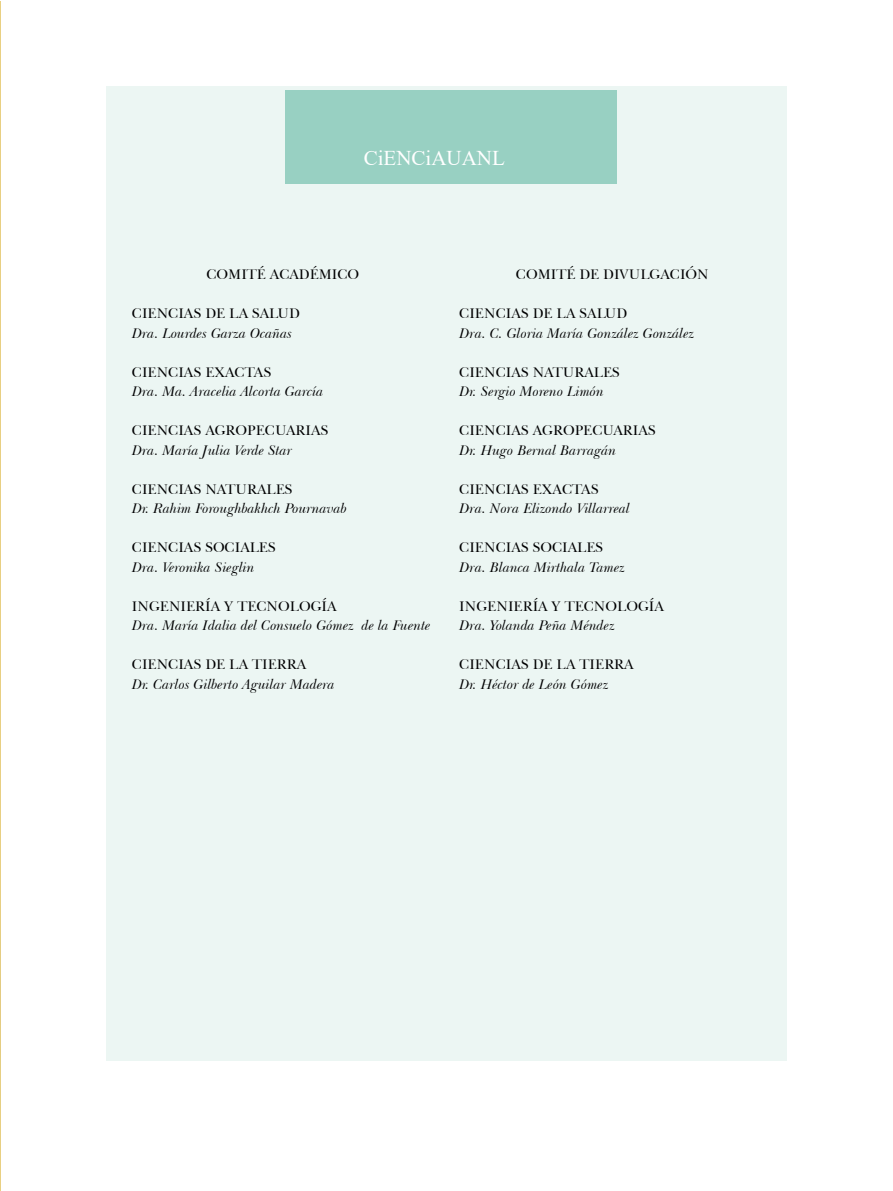
<style>
.page{position:relative;width:893px;height:1191px;background:#fff}
.page>*{position:absolute;margin:0;border:0;box-sizing:border-box;transform-origin:0 0}
.t1{font:21px "Times New Roman";color:#fff}
.t2{font:italic 14.25px "New Baskerville IT Cby BT";color:#000001}
.t3{font:14.25px "New Baskerville IT Cby BT";color:#000001}
</style>
<div class="page">
<div style="left:106px;top:86px;width:681px;height:975px;background:#ecf6f3"></div>
<div style="left:285px;top:91px;width:332px;height:93px;background:#98d0c2"></div>
<img style="left:0;top:1px;width:1px;height:1190px">
<h1 class="t1" style="left:364px;top:143px;width:143px">CiENCiAUANL</h1>
<p class="t3" style="left:206px;top:265px;width:154px">COMITÉ ACADÉMICO</p>
<p class="t3" style="left:132px;top:304px;width:169px">CIENCIAS DE LA SALUD</p>
<p class="t2" style="left:132px;top:324px;width:162px">Dra. Lourdes Garza Ocañas</p>
<p class="t3" style="left:132px;top:363px;width:141px">CIENCIAS EXACTAS</p>
<p class="t2" style="left:132px;top:383px;width:193px">Dra. Ma. Aracelia Alcorta García</p>
<p class="t3" style="left:132px;top:421px;width:198px">CIENCIAS AGROPECUARIAS</p>
<p class="t2" style="left:132px;top:441px;width:162px">Dra. María Julia Verde Star</p>
<p class="t3" style="left:132px;top:480px;width:162px">CIENCIAS NATURALES</p>
<p class="t2" style="left:132px;top:500px;width:217px">Dr. Rahim Foroughbakhch Pournavab</p>
<p class="t3" style="left:132px;top:538px;width:145px">CIENCIAS SOCIALES</p>
<p class="t2" style="left:132px;top:558px;width:124px">Dra. Veronika Sieglin</p>
<p class="t3" style="left:132px;top:597px;width:206px">INGENIERÍA Y TECNOLOGÍA</p>
<p class="t2" style="left:132px;top:617px;width:300px">Dra. María Idalia del Consuelo Gómez de la Fuente</p>
<p class="t3" style="left:132px;top:655px;width:176px">CIENCIAS DE LA TIERRA</p>
<p class="t2" style="left:132px;top:675px;width:205px">Dr. Carlos Gilberto Aguilar Madera</p>
<p class="t3" style="left:516px;top:265px;width:194px">COMITÉ DE DIVULGACIÓN</p>
<p class="t3" style="left:459px;top:304px;width:169px">CIENCIAS DE LA SALUD</p>
<p class="t2" style="left:459px;top:324px;width:237px">Dra. C. Gloria María González González</p>
<p class="t3" style="left:459px;top:363px;width:162px">CIENCIAS NATURALES</p>
<p class="t2" style="left:459px;top:383px;width:146px">Dr. Sergio Moreno Limón</p>
<p class="t3" style="left:459px;top:421px;width:198px">CIENCIAS AGROPECUARIAS</p>
<p class="t2" style="left:459px;top:441px;width:159px">Dr. Hugo Bernal Barragán</p>
<p class="t3" style="left:459px;top:480px;width:141px">CIENCIAS EXACTAS</p>
<p class="t2" style="left:459px;top:500px;width:172px">Dra. Nora Elizondo Villarreal</p>
<p class="t3" style="left:459px;top:538px;width:145px">CIENCIAS SOCIALES</p>
<p class="t2" style="left:459px;top:558px;width:167px">Dra. Blanca Mirthala Tamez</p>
<p class="t3" style="left:459px;top:597px;width:206px">INGENIERÍA Y TECNOLOGÍA</p>
<p class="t2" style="left:459px;top:617px;width:157px">Dra. Yolanda Peña Méndez</p>
<p class="t3" style="left:459px;top:655px;width:176px">CIENCIAS DE LA TIERRA</p>
<p class="t2" style="left:459px;top:675px;width:151px">Dr. Héctor de León Gómez</p>
</div>
